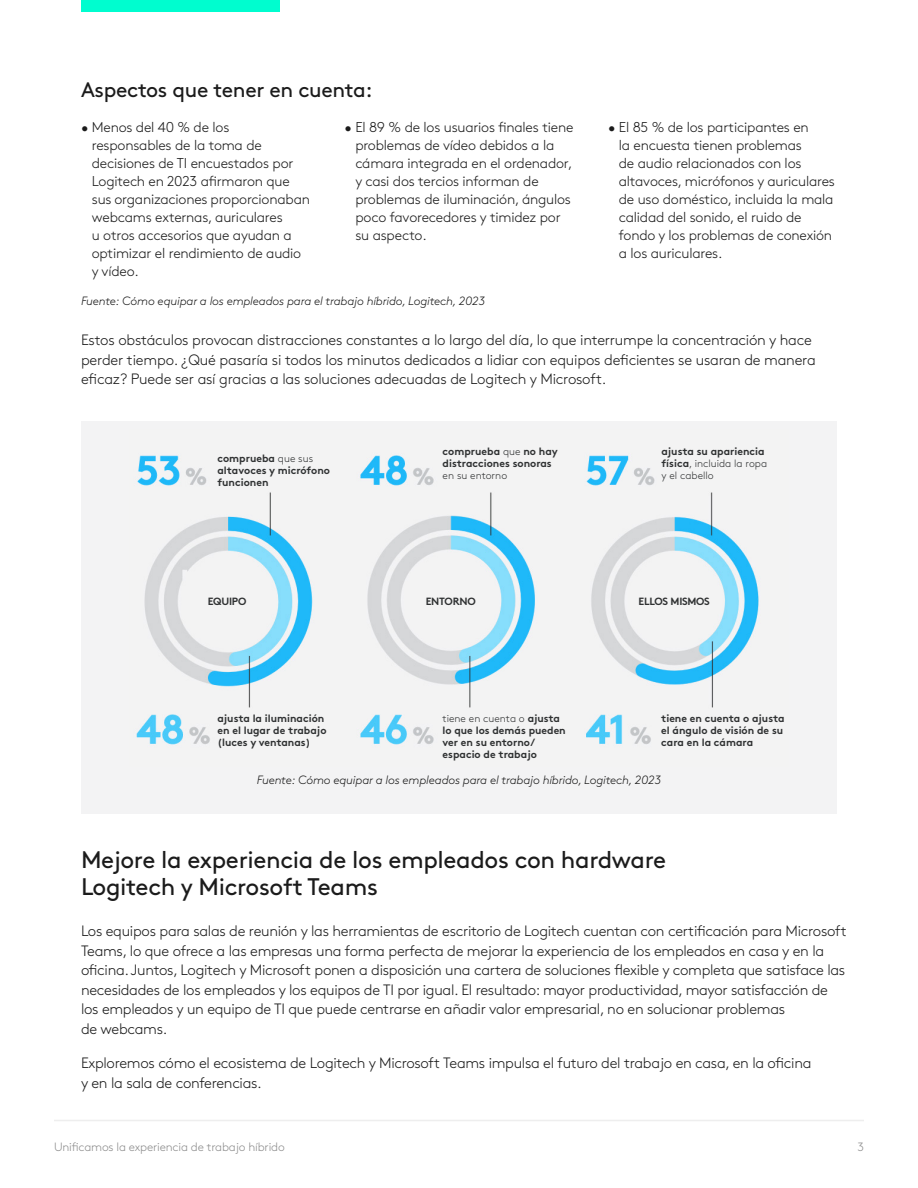
<style>
.page{position:relative;width:918px;height:1188px;background:#fff}
.page>*{position:absolute;margin:0;border:0;box-sizing:border-box;transform-origin:0 0}
.Body_copy_2{font:24px/27px "Brown Pro";letter-spacing:-.015em;color:#1b1b1b}
.Body_copy_2-2{font:21px "Brown Pro";letter-spacing:-.015em;color:#1b1b1b}
.Body_copy_2-3{font:300 15px/19.5px "Brown Pro";letter-spacing:-.02em;color:#1b1b1b}
.Body_copy_2-4{font:300 14.25px/18px "Brown Pro";letter-spacing:-.015em;color:#1b1b1b}
.Body_copy_2-5{font:italic 300 12px "Brown Pro";letter-spacing:-.015em;color:#1b1b1b}
.t1{font:300 12px "Brown Pro";letter-spacing:-.015em;color:#8d8d8d}
.t2{font:700 10.5px/12px "Brown Pro";color:#2f3132}
.t3{font:300 10.5px/12px "Brown Pro";color:#2f3132}
.t4{font:700 10.5px "Brown Pro";letter-spacing:-.025em;color:#2f3132}
.s1{font-weight:300}
.s2{font-weight:700}
</style>
<div class="page">
<hr style="left:54px;top:1120px;width:810px;height:1px;background:#eee">
<div style="left:81px;top:0;width:199px;height:12px;background:#00fdcf"></div>
<div style="left:81px;top:422px;width:756px;height:392px;background:#f3f3f4"></div>
<img style="left:136px;top:455px;width:623px;height:290px">
<p class="Body_copy_2-2" style="left:81px;top:73px;width:293px">Aspectos que tener en cuenta:</p>
<p class="Body_copy_2-4" style="left:92px;top:117px;width:220px;text-indent:-11px">• Menos del 40 % de los responsables de la toma de decisiones de TI encuestados por<br>Logitech en 2023 afirmaron que sus organizaciones proporcionaban webcams externas, auriculares<br>u otros accesorios que ayudan a optimizar el rendimiento de audio y vídeo.</p>
<p class="Body_copy_2-4" style="left:355px;top:117px;width:220px;text-indent:-11px">• El 89 % de los usuarios finales tiene problemas de vídeo debidos a la cámara integrada en el ordenador, y casi dos tercios informan de problemas de iluminación, ángulos poco favorecedores y timidez por su aspecto.</p>
<p class="Body_copy_2-4" style="left:619px;top:117px;width:218px;text-indent:-11px">• El 85 % de los participantes en<br>la encuesta tienen problemas<br>de audio relacionados con los altavoces, micrófonos y auriculares de uso doméstico, incluida la mala calidad del sonido, el ruido de fondo y los problemas de conexión a los auriculares.</p>
<p class="Body_copy_2-5" style="left:81px;top:291px;width:406px">Fuente: Cómo equipar a los empleados para el trabajo híbrido, Logitech, 2023</p>
<p class="Body_copy_2-3" style="left:81px;top:329px;width:736px">Estos obstáculos provocan distracciones constantes a lo largo del día, lo que interrumpe la concentración y hace perder tiempo. ¿Qué pasaría si todos los minutos dedicados a lidiar con equipos deficientes se usaran de manera eficaz? Puede ser así gracias a las soluciones adecuadas de Logitech y Microsoft.</p>
<h3 class="t2" style="left:218px;top:452px;width:114px">comprueba <span class="s1">que sus </span>altavoces y micrófono funcionen</h3>
<h3 class="t2" style="left:443px;top:444px;width:117px">comprueba <span class="s1">que</span> no hay distracciones sonoras <span class="s1">en su entorno</span></h3>
<h3 class="t3" style="left:662px;top:444px;width:107px"><span class="s2">ajusta su apariencia física</span>, incluida la ropa y el cabello</h3>
<h3 class="t2" style="left:208px;top:594px;width:40px">EQUIPO</h3>
<h3 class="t4" style="left:426px;top:593px;width:51px">ENTORNO</h3>
<h3 class="t4" style="left:639px;top:593px;width:73px">ELLOS MISMOS</h3>
<h3 class="t2" style="left:218px;top:711px;width:110px">ajusta la iluminación en el lugar de trabajo (luces y ventanas)</h3>
<h3 class="t2" style="left:442px;top:711px;width:125px"><span class="s1">tiene en cuenta o</span> ajusta lo que los demás pueden ver en su entorno/ espacio de trabajo</h3>
<h3 class="t2" style="left:661px;top:711px;width:125px;text-align:justify">tiene en cuenta o ajusta el ángulo de visión de su cara en la cámara</h3>
<p class="Body_copy_2-5" style="left:257px;top:771px;width:406px">Fuente: Cómo equipar a los empleados para el trabajo híbrido, Logitech, 2023</p>
<p class="Body_copy_2" style="left:81px;top:844px;width:587px">Mejore la experiencia de los empleados con hardware<br>Logitech y Microsoft Teams</p>
<p class="Body_copy_2-3" style="left:81px;top:920px;width:767px">Los equipos para salas de reunión y las herramientas de escritorio de Logitech cuentan con certificación para Microsoft Teams, lo que ofrece a las empresas una forma perfecta de mejorar la experiencia de los empleados en casa y en la oficina. Juntos, Logitech y Microsoft ponen a disposición una cartera de soluciones flexible y completa que satisface las necesidades de los empleados y los equipos de TI por igual. El resultado: mayor productividad, mayor satisfacción de los empleados y un equipo de TI que puede centrarse en añadir valor empresarial, no en solucionar problemas<br>de webcams.</p>
<p class="Body_copy_2-3" style="left:81px;top:1052px;width:732px">Exploremos cómo el ecosistema de Logitech y Microsoft Teams impulsa el futuro del trabajo en casa, en la oficina y en la sala de conferencias.</p>
<p class="t1" style="left:54px;top:1137px;width:232px">Unificamos la experiencia de trabajo híbrido</p>
<p class="t1" style="left:857px;top:1137px;width:8px">3</p>
</div>
